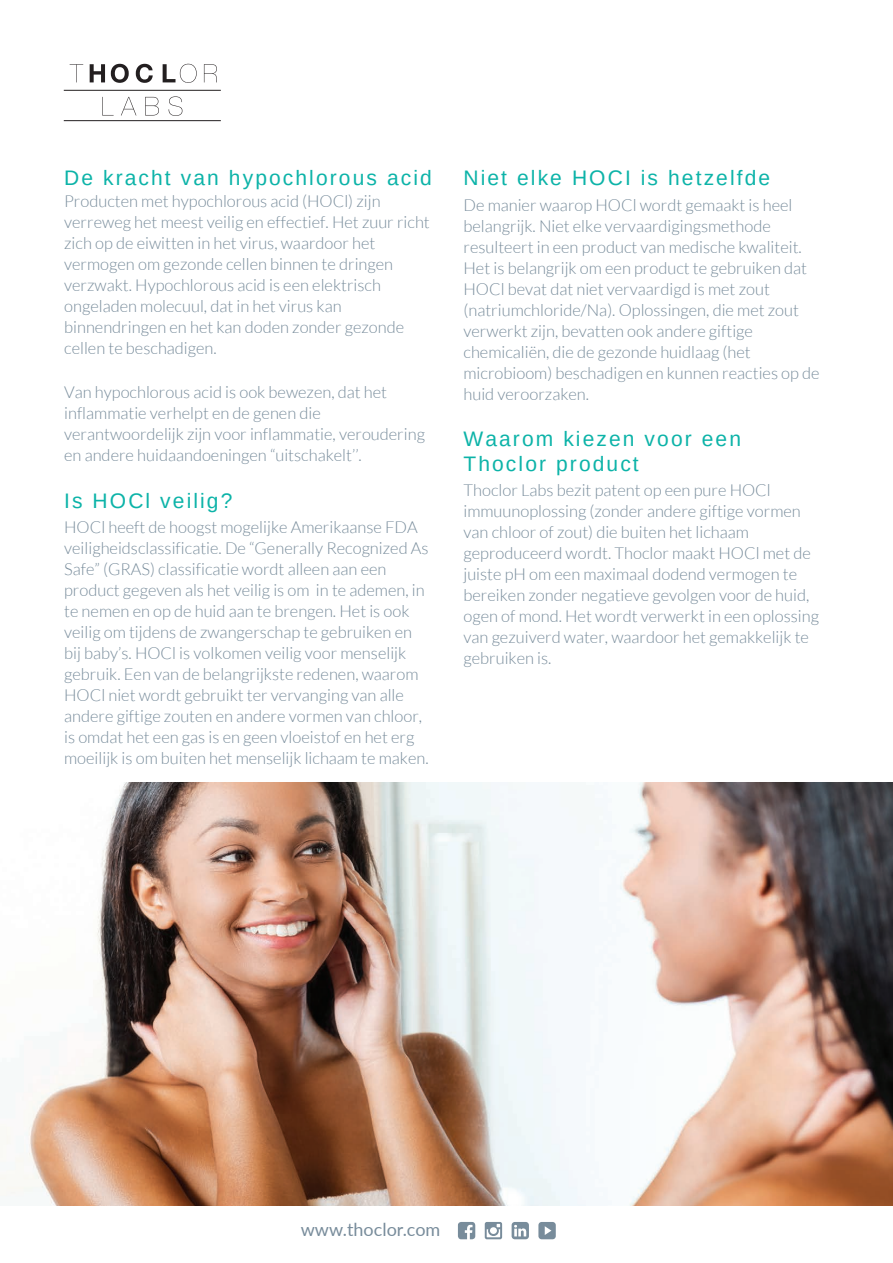
<style>
.page{position:relative;width:893px;height:1263px;background:#fff}
.page>*{position:absolute;margin:0;border:0;box-sizing:border-box;transform-origin:0 0}
.t1{font:21px/25.2px "Arimo";letter-spacing:.1em;color:#0cb3a8}
.t2{font:18px "Lato";color:#788c9b}
.t3{font:300 16.5px/21px "Lato";color:#788c9b}
</style>
<div class="page">
<svg style="left:70px;top:64px;width:13px;height:18px"></svg>
<svg style="left:90px;top:64px;width:15px;height:18px"></svg>
<svg style="left:111px;top:64px;width:18px;height:19px"></svg>
<svg style="left:136px;top:64px;width:17px;height:19px"></svg>
<svg style="left:163px;top:64px;width:34px;height:19px"></svg>
<svg style="left:204px;top:64px;width:13px;height:18px"></svg>
<svg style="left:102px;top:96px;width:80px;height:20px"></svg>
<hr style="left:64px;top:90px;width:157px;height:1px;background:#231f20">
<hr style="left:64px;top:120px;width:157px;height:1px;background:#231f20">
<svg style="left:485px;top:1222px;width:17px;height:17px"></svg>
<svg style="left:512px;top:1222px;width:17px;height:17px"></svg>
<svg style="left:458px;top:1222px;width:17px;height:17px"></svg>
<svg style="left:538px;top:1222px;width:18px;height:17px"></svg>
<img style="left:0;top:783px;width:893px;height:423px">
<p class="t1" style="left:64px;top:166px;width:369px">De kracht van hypochlorous acid</p>
<p class="t3" style="left:64px;top:191px;width:367px">Producten met hypochlorous acid (HOCl) zijn verreweg het meest veilig en effectief. Het zuur richt zich op de eiwitten in het virus, waardoor het vermogen om gezonde cellen binnen te dringen verzwakt. Hypochlorous acid is een elektrisch ongeladen molecuul, dat in het virus kan binnendringen en het kan doden zonder gezonde cellen te beschadigen.</p>
<p class="t3" style="left:64px;top:382px;width:362px">Van hypochlorous acid is ook bewezen, dat het inflammatie verhelpt en de genen die verantwoordelijk zijn voor inflammatie, veroudering en andere huidaandoeningen “uitschakelt’’.</p>
<p class="t1" style="left:64px;top:488px;width:170px">Is HOCl veilig?</p>
<p class="t3" style="left:64px;top:516px;width:366px">HOCl heeft de hoogst mogelijke Amerikaanse FDA veiligheidsclassificatie. De “Generally Recognized As Safe” (GRAS) classificatie wordt alleen aan een product gegeven als het veilig is om in te ademen, in te nemen en op de huid aan te brengen. Het is ook veilig om tijdens de zwangerschap te gebruiken en bij baby’s. HOCl is volkomen veilig voor menselijk gebruik. Een van de belangrijkste redenen, waarom HOCl niet wordt gebruikt ter vervanging van alle andere giftige zouten en andere vormen van chloor, is omdat het een gas is en geen vloeistof en het erg moeilijk is om buiten het menselijk lichaam te maken.</p>
<p class="t1" style="left:463px;top:166px;width:308px">Niet elke HOCI is hetzelfde</p>
<p class="t3" style="left:463px;top:194px;width:358px">De manier waarop HOCl wordt gemaakt is heel belangrijk. Niet elke vervaardigingsmethode resulteert in een product van medische kwaliteit.<br>Het is belangrijk om een product te gebruiken dat HOCl bevat dat niet vervaardigd is met zout (natriumchloride/Na). Oplossingen, die met zout verwerkt zijn, bevatten ook andere giftige chemicaliën, die de gezonde huidlaag (het microbioom) beschadigen en kunnen reacties op de huid veroorzaken.</p>
<p class="t1" style="left:463px;top:426px;width:279px">Waarom kiezen voor een<br>Thoclor product</p>
<p class="t3" style="left:463px;top:480px;width:357px">Thoclor Labs bezit patent op een pure HOCl immuunoplossing (zonder andere giftige vormen van chloor of zout) die buiten het lichaam geproduceerd wordt. Thoclor maakt HOCl met de juiste pH om een maximaal dodend vermogen te bereiken zonder negatieve gevolgen voor de huid, ogen of mond. Het wordt verwerkt in een oplossing van gezuiverd water, waardoor het gemakkelijk te gebruiken is.</p>
<p class="t2" style="left:301px;top:1217px;width:141px">www.thoclor.com</p>
</div>
